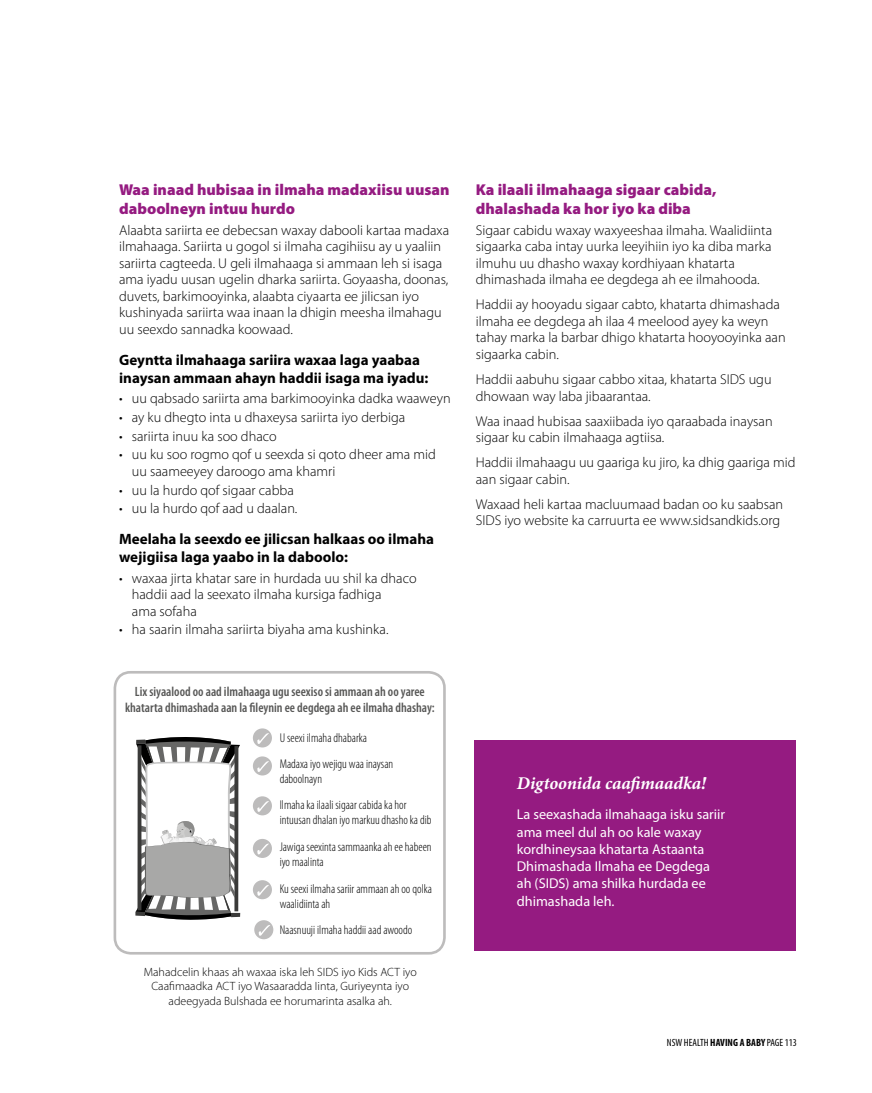
<style>
.page{position:relative;width:872px;height:1093px;background:#fff}
.page>*{position:absolute;margin:0;border:0;box-sizing:border-box;transform-origin:0 0}
.t1{font:italic 700 18px "Minion Pro";letter-spacing:-.005em;color:#fff}
.t2{font:900 15.75px/19.5px "Myriad Pro";color:#951b81}
.t3{font:700 15px/18px "Myriad Pro";color:#000}
.t4{font:300 14.25px/16.5px "Myriad Pro";color:#000}
.t5{font:14.25px/17.2px "Myriad Pro";color:#fff}
.t6{font:600 condensed 13.5px/16.2px "Myriad Pro";color:#575756;text-align:center}
.t7{font:300 condensed 12.75px/26.7px "Myriad Pro";color:#000}
.t8{font:300 12px/14.4px "Myriad Pro";color:#000;text-align:center}
.t9{font:condensed 10.5px "Myriad Pro";color:#000}
.s1{font-weight:700}
</style>
<div class="page">
<div style="left:474px;top:740px;width:321px;height:210px;background:#951b81"></div>
<div style="left:114px;top:671px;width:332px;height:283px;border:3px solid #bdbcbc;border-radius:16px"></div>
<svg style="left:135px;top:737px;width:105px;height:183px"></svg>
<div style="left:252px;top:727px;width:21px;height:21px;background:#bdbcbc;border-radius:50%"></div>
<div style="left:251px;top:727px;width:23px;height:22px;border:2px solid #fff;border-radius:50%"></div>
<svg style="left:257px;top:733px;width:12px;height:11px"></svg>
<div style="left:252px;top:755px;width:21px;height:21px;background:#bdbcbc;border-radius:50%"></div>
<div style="left:251px;top:755px;width:23px;height:22px;border:2px solid #fff;border-radius:50%"></div>
<svg style="left:257px;top:761px;width:12px;height:11px"></svg>
<svg style="left:252px;top:795px;width:21px;height:21px"></svg>
<div style="left:251px;top:794px;width:23px;height:23px;border:2px solid #fff;border-radius:50%"></div>
<svg style="left:257px;top:801px;width:12px;height:11px"></svg>
<div style="left:252px;top:838px;width:21px;height:21px;background:#bdbcbc;border-radius:50%"></div>
<div style="left:251px;top:837px;width:23px;height:22px;border:2px solid #fff;border-radius:50%"></div>
<svg style="left:257px;top:843px;width:12px;height:11px"></svg>
<svg style="left:252px;top:879px;width:21px;height:21px"></svg>
<div style="left:251px;top:878px;width:23px;height:23px;border:2px solid #fff;border-radius:50%"></div>
<svg style="left:257px;top:885px;width:12px;height:11px"></svg>
<div style="left:253px;top:919px;width:21px;height:21px;background:#bdbcbc;border-radius:50%"></div>
<div style="left:253px;top:918px;width:22px;height:23px;border:2px solid #fff;border-radius:50%"></div>
<svg style="left:259px;top:925px;width:11px;height:11px"></svg>
<p class="t2" style="left:119px;top:179px;width:332px">Waa inaad hubisaa in ilmaha madaxiisu uusan daboolneyn intuu hurdo</p>
<p class="t4" style="left:119px;top:222px;width:331px">Alaabta sariirta ee debecsan waxay dabooli kartaa madaxa ilmahaaga. Sariirta u gogol si ilmaha cagihiisu ay u yaaliin sariirta cagteeda. U geli ilmahaaga si ammaan leh si isaga ama iyadu uusan ugelin dharka sariirta. Goyaasha, doonas, duvets, barkimooyinka, alaabta ciyaarta ee jilicsan iyo kushinyada sariirta waa inaan la dhigin meesha ilmahagu uu seexdo sannadka koowaad.</p>
<p class="t3" style="left:119px;top:350px;width:311px">Geyntta ilmahaaga sariira waxaa laga yaabaa inaysan ammaan ahayn haddii isaga ma iyadu:</p>
<p class="t4" style="left:119px;top:390px;width:333px">• uu qabsado sariirta ama barkimooyinka dadka waaweyn</p>
<p class="t4" style="left:119px;top:409px;width:288px">• ay ku dhegto inta u dhaxeysa sariirta iyo derbiga</p>
<p class="t4" style="left:119px;top:428px;width:159px">• sariirta inuu ka soo dhaco</p>
<p class="t4" style="left:132px;top:446px;width:305px;text-indent:-13px">• uu ku soo rogmo qof u seexda si qoto dheer ama mid uu saameeyey daroogo ama khamri</p>
<p class="t4" style="left:119px;top:481px;width:176px">• uu la hurdo qof sigaar cabba</p>
<p class="t4" style="left:119px;top:500px;width:180px">• uu la hurdo qof aad u daalan.</p>
<p class="t3" style="left:119px;top:529px;width:316px">Meelaha la seexdo ee jilicsan halkaas oo ilmaha wejigiisa laga yaabo in la daboolo:</p>
<p class="t4" style="left:132px;top:569px;width:286px;text-indent:-13px">• waxaa jirta khatar sare in hurdada uu shil ka dhaco haddii aad la seexato ilmaha kursiga fadhiga<br>ama sofaha</p>
<p class="t4" style="left:119px;top:621px;width:271px">• ha saarin ilmaha sariirta biyaha ama kushinka.</p>
<p class="t6" style="left:125px;top:683px;width:311px">Lix siyaalood oo aad ilmahaaga ugu seexiso si ammaan ah oo yaree khatarta dhimashada aan la fileynin ee degdega ah ee ilmaha dhashay:</p>
<p class="t7" style="left:280px;top:724px;width:115px">U seexi ilmaha dhabarka<br>Madaxa iyo wejigu waa inaysan</p>
<p class="t7" style="left:280px;top:766px;width:128px;line-height:25.5px">daboolnayn<br>Ilmaha ka ilaali sigaar cabida ka hor</p>
<p class="t7" style="left:280px;top:806px;width:153px">intuusan dhalan iyo markuu dhasho ka dib<br>Jawiga seexinta sammaanka ah ee habeen</p>
<p class="t7" style="left:280px;top:848px;width:154px">iyo maalinta<br>Ku seexi ilmaha sariir ammaan ah oo qolka</p>
<p class="t7" style="left:280px;top:891px;width:134px;line-height:26px">waalidiinta ah<br>Naasnuuji ilmaha haddii aad awoodo</p>
<p class="t8" style="left:144px;top:964px;width:275px">Mahadcelin khaas ah waxaa iska leh SIDS iyo Kids ACT iyo<br>Caafimaadka ACT iyo Wasaaradda Iinta, Guriyeynta iyo adeegyada Bulshada ee horumarinta asalka ah.</p>
<p class="t2" style="left:476px;top:179px;width:242px">Ka ilaali ilmahaaga sigaar cabida, dhalashada ka hor iyo ka diba</p>
<p class="t4" style="left:476px;top:222px;width:298px">Sigaar cabidu waxay waxyeeshaa ilmaha. Waalidiinta sigaarka caba intay uurka leeyihiin iyo ka diba marka ilmuhu uu dhasho waxay kordhiyaan khatarta dhimashada ilmaha ee degdega ah ee ilmahooda.</p>
<p class="t4" style="left:476px;top:296px;width:311px">Haddii ay hooyadu sigaar cabto, khatarta dhimashada ilmaha ee degdega ah ilaa 4 meelood ayey ka weyn tahay marka la barbar dhigo khatarta hooyooyinka aan sigaarka cabin.</p>
<p class="t4" style="left:476px;top:371px;width:297px">Haddii aabuhu sigaar cabbo xitaa, khatarta SIDS ugu dhowaan way laba jibaarantaa.</p>
<p class="t4" style="left:476px;top:412px;width:298px">Waa inaad hubisaa saaxiibada iyo qaraabada inaysan sigaar ku cabin ilmahaaga agtiisa.</p>
<p class="t4" style="left:476px;top:454px;width:321px">Haddii ilmahaagu uu gaariga ku jiro, ka dhig gaariga mid aan sigaar cabin.</p>
<p class="t4" style="left:476px;top:495px;width:309px">Waxaad heli kartaa macluumaad badan oo ku saabsan<br>SIDS iyo website ka carruurta ee www.sidsandkids.org</p>
<p class="t1" style="left:517px;top:771px;width:191px">Digtoonida caafimaadka!</p>
<p class="t5" style="left:517px;top:806px;width:210px">La seexashada ilmahaaga isku sariir ama meel dul ah oo kale waxay kordhineysaa khatarta Astaanta<br>Dhimashada Ilmaha ee Degdega ah (SIDS) ama shilka hurdada ee dhimashada leh.</p>
<p class="t9" style="left:667px;top:1036px;width:132px">NSW HEALTH <span class="s1">HAVING A BABY</span> PAGE 113</p>
</div>
